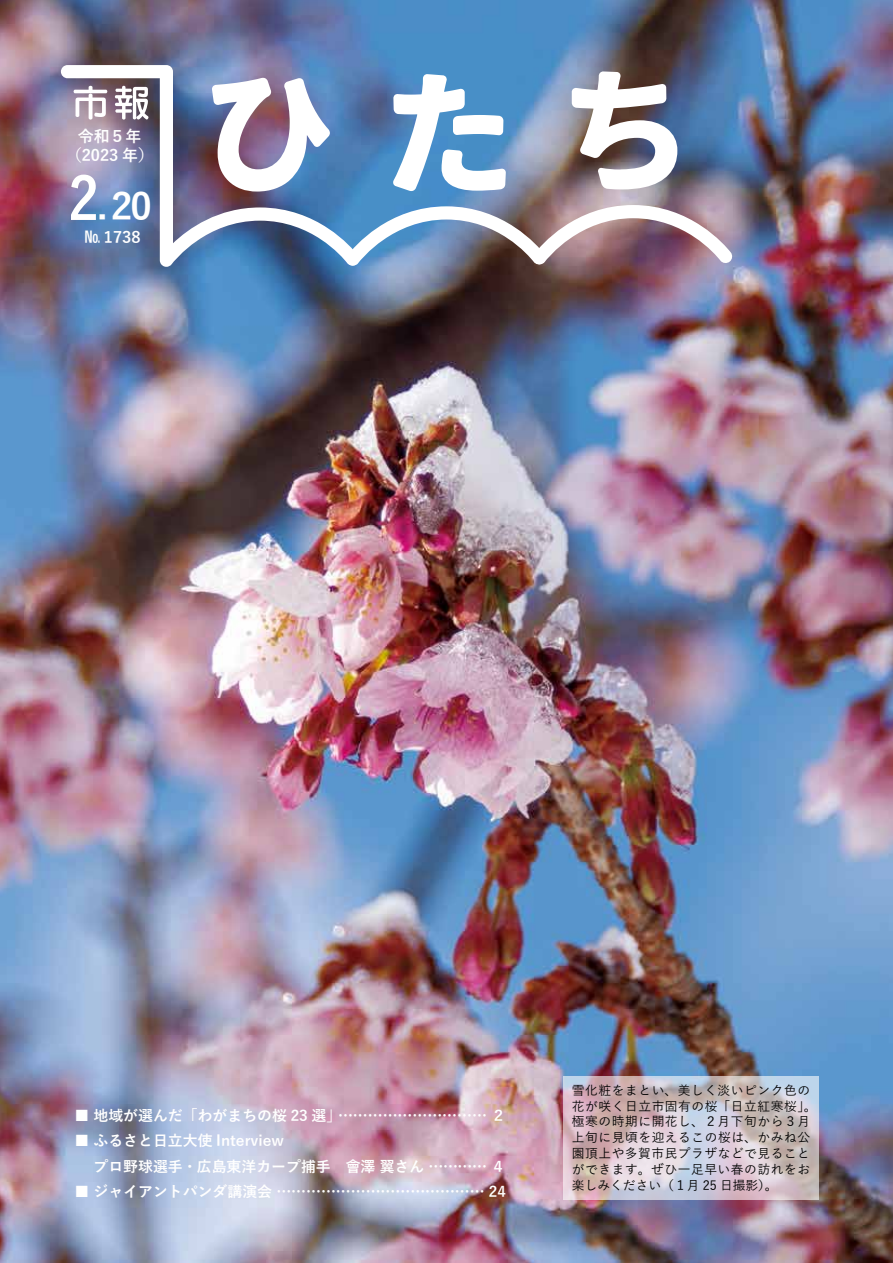
<style>
.page{position:relative;width:893px;height:1263px;background:#fff}
.page>*{position:absolute;margin:0;border:0;box-sizing:border-box;transform-origin:0 0}
.t1{font:700 37.2px "Yu Gothic";color:#fff}
.t2{font:700 15.9px/19.6px "Yu Gothic";color:#fff;text-align:center}
.t3{font:700 14.85px/25.5px "Yu Gothic";color:#fff}
.t4{font:500 12.75px/15.9px "Yu Gothic";letter-spacing:.04em;color:#000}
.s1{font-size:58.5px}
</style>
<div class="page">
<img style="left:0;top:0;width:893px;height:1263px">
<svg style="left:563px;top:1076px;width:256px;height:123px;background:#d0c2ca"></svg>
<img style="left:61px;top:65px;width:299px;height:202px">
<img style="left:346px;top:205px;width:387px;height:61px">
<svg style="left:212px;top:78px;width:118px;height:114px"></svg>
<svg style="left:393px;top:74px;width:113px;height:117px"></svg>
<svg style="left:572px;top:71px;width:105px;height:118px"></svg>
<svg style="left:74px;top:86px;width:33px;height:34px"></svg>
<svg style="left:115px;top:86px;width:33px;height:34px"></svg>
<p class="t2" style="left:58px;top:126px;width:98px">令和５年<br>　（2023 年）</p>
<h1 class="t1" style="left:69px;top:185px;width:85px"><span class="s1">2</span>.20</h1>
<p class="t2" style="left:64px;top:228px;width:78px">　 № 1738</p>
<p class="t3" style="left:74px;top:1103px;width:433px">■ 地域が選んだ「わがまちの桜 23 選」………………………… ２</p>
<p class="t3" style="left:74px;top:1128px;width:433px">■ ふるさと日立大使 Interview<br>　 プロ野球選手・広島東洋カープ捕手　會澤 翼さん ………… ４</p>
<p class="t3" style="left:74px;top:1179px;width:433px">■ ジャイアントパンダ講演会 …………………………………… 24</p>
<p class="t4" style="left:572px;top:1080px;width:246px">雪化粧をまとい、美しく淡いピンク色の花が咲く日立市固有の桜「日立紅寒桜」。極寒の時期に開花し、２月下旬から３月上旬に見頃を迎えるこの桜は、かみね公園頂上や多賀市民プラザなどで見ることができます。ぜひ一足早い春の訪れをお楽しみください（１月 25 日撮影）。</p>
</div>
